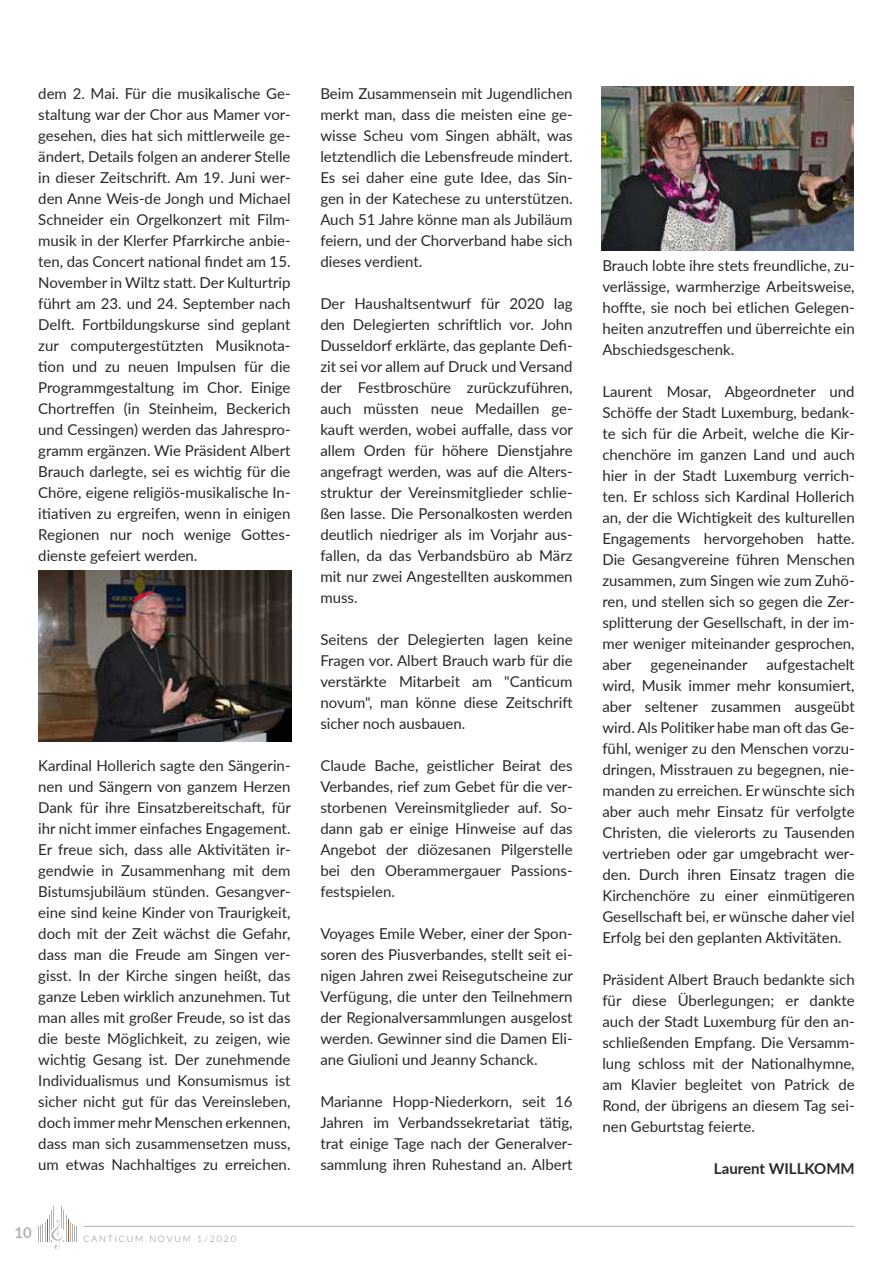
<style>
.page{position:relative;width:893px;height:1263px;background:#fff}
.page>*{position:absolute;margin:0;border:0;box-sizing:border-box;transform-origin:0 0}
.t1{font:15px/21px "Lato";color:#282827;text-align:justify}
.t2{font:700 15px "Lato";color:#282827}
.t3{font:700 15px "Lato";color:#b3b2b2}
.t4{font:300 9px "Lato";letter-spacing:.2em;color:#878787}
</style>
<div class="page">
<hr style="left:84px;top:1226px;width:771px;height:1px;background:#b3b2b2">
<hr style="left:61px;top:1206px;width:1px;height:35px;background:#b3b2b2">
<hr style="left:63px;top:1210px;width:1px;height:31px;background:#b3b2b2">
<hr style="left:53px;top:1206px;width:1px;height:35px;background:#b3b2b2">
<hr style="left:51px;top:1210px;width:1px;height:31px;background:#b3b2b2">
<svg style="left:38px;top:1215px;width:39px;height:34px"></svg>
<img style="left:38px;top:570px;width:254px;height:171px">
<img style="left:601px;top:86px;width:252px;height:164px">
<p class="t1" style="left:38px;top:82px;width:254px">dem 2. Mai. Für die musikalische Ge&shy;staltung war der Chor aus Mamer vor&shy;gesehen, dies hat sich mittlerweile ge&shy;ändert, Details folgen an anderer Stelle in dieser Zeitschrift. Am 19. Juni wer&shy;den Anne Weis-de Jongh und Michael Schneider ein Orgelkonzert mit Film&shy;musik in der Klerfer Pfarrkirche anbie&shy;ten, das Concert national findet am 15.<br>November in Wiltz statt. Der Kulturtrip führt am 23. und 24. September nach Delft. Fortbildungskurse sind geplant zur computergestützten Musiknota&shy;tion und zu neuen Impulsen für die Programmgestaltung im Chor. Einige Chortreffen (in Steinheim, Beckerich und Cessingen) werden das Jahrespro&shy;gramm ergänzen. Wie Präsident Albert Brauch darlegte, sei es wichtig für die Chöre, eigene religiös-musikalische In&shy;itiativen zu ergreifen, wenn in einigen Regionen nur noch wenige Gottes&shy;dienste gefeiert werden.</p>
<p class="t1" style="left:38px;top:754px;width:254px">Kardinal Hollerich sagte den Sängerin&shy;nen und Sängern von ganzem Herzen Dank für ihre Einsatzbereitschaft, für ihr nicht immer einfaches Engagement.<br>Er freue sich, dass alle Aktivitäten ir&shy;gendwie in Zusammenhang mit dem Bistumsjubiläum stünden. Gesangver&shy;eine sind keine Kinder von Traurigkeit, doch mit der Zeit wächst die Gefahr, dass man die Freude am Singen ver&shy;gisst. In der Kirche singen heißt, das ganze Leben wirklich anzunehmen. Tut man alles mit großer Freude, so ist das die beste Möglichkeit, zu zeigen, wie wichtig Gesang ist. Der zunehmende Individualismus und Konsumismus ist sicher nicht gut für das Vereinsleben, doch immer mehr Menschen erkennen, dass man sich zusammensetzen muss, um etwas Nachhaltiges zu erreichen.</p>
<p class="t3" style="left:15px;top:1222px;width:19px">10</p>
<p class="t4" style="left:84px;top:1233px;width:154px">CANTICUM NOVUM 1/2020</p>
<p class="t1" style="left:320px;top:82px;width:254px">Beim Zusammensein mit Jugendlichen merkt man, dass die meisten eine ge&shy;wisse Scheu vom Singen abhält, was letztendlich die Lebensfreude mindert.<br>Es sei daher eine gute Idee, das Sin&shy;gen in der Katechese zu unterstützen.<br>Auch 51 Jahre könne man als Jubiläum feiern, und der Chorverband habe sich dieses verdient.</p>
<p class="t1" style="left:320px;top:292px;width:254px">Der Haushaltsentwurf für 2020 lag den Delegierten schriftlich vor. John Dusseldorf erklärte, das geplante Defi&shy;zit sei vor allem auf Druck und Versand der Festbroschüre zurückzuführen, auch müssten neue Medaillen ge&shy;kauft werden, wobei auffalle, dass vor allem Orden für höhere Dienstjahre angefragt werden, was auf die Alters&shy;struktur der Vereinsmitglieder schlie&shy;ßen lasse. Die Personalkosten werden deutlich niedriger als im Vorjahr aus&shy;fallen, da das Verbandsbüro ab März mit nur zwei Angestellten auskommen muss.</p>
<p class="t1" style="left:320px;top:628px;width:254px">Seitens der Delegierten lagen keine Fragen vor. Albert Brauch warb für die verstärkte Mitarbeit am "Canticum novum", man könne diese Zeitschrift sicher noch ausbauen.</p>
<p class="t1" style="left:320px;top:754px;width:254px">Claude Bache, geistlicher Beirat des Verbandes, rief zum Gebet für die ver&shy;storbenen Vereinsmitglieder auf. So&shy;dann gab er einige Hinweise auf das Angebot der diözesanen Pilgerstelle bei den Oberammergauer Passions&shy;festspielen.</p>
<p class="t1" style="left:320px;top:922px;width:254px">Voyages Emile Weber, einer der Spon&shy;soren des Piusverbandes, stellt seit ei&shy;nigen Jahren zwei Reisegutscheine zur Verfügung, die unter den Teilnehmern der Regionalversammlungen ausgelost werden. Gewinner sind die Damen Eli&shy;ane Giulioni und Jeanny Schanck.</p>
<p class="t1" style="left:320px;top:1090px;width:254px">Marianne Hopp-Niederkorn, seit 16<br>Jahren im Verbandssekretariat tätig, trat einige Tage nach der Generalver&shy;sammlung ihren Ruhestand an. Albert</p>
<p class="t1" style="left:602px;top:254px;width:254px">Brauch lobte ihre stets freundliche, zu&shy;verlässige, warmherzige Arbeitsweise, hoffte, sie noch bei etlichen Gelegen&shy;heiten anzutreffen und überreichte ein Abschiedsgeschenk.</p>
<p class="t1" style="left:602px;top:380px;width:254px">Laurent Mosar, Abgeordneter und Schöffe der Stadt Luxemburg, bedank&shy;te sich für die Arbeit, welche die Kir&shy;chenchöre im ganzen Land und auch hier in der Stadt Luxemburg verrich&shy;ten. Er schloss sich Kardinal Hollerich an, der die Wichtigkeit des kulturellen Engagements hervorgehoben hatte.<br>Die Gesangvereine führen Menschen zusammen, zum Singen wie zum Zuhö&shy;ren, und stellen sich so gegen die Zer&shy;splitterung der Gesellschaft, in der im&shy;mer weniger miteinander gesprochen, aber</p>
<p class="t1" style="left:602px;top:653px;width:254px;text-indent:164px">aufgestachelt wird, Musik immer mehr konsumiert, aber seltener zusammen ausgeübt wird. Als Politiker habe man oft das Ge&shy;fühl, weniger zu den Menschen vorzu&shy;dringen, Misstrauen zu begegnen, nie&shy;manden zu erreichen. Er wünschte sich aber auch mehr Einsatz für verfolgte Christen, die vielerorts zu Tausenden vertrieben oder gar umgebracht wer&shy;den. Durch ihren Einsatz tragen die Kirchenchöre zu einer einmütigeren Gesellschaft bei, er wünsche daher viel Erfolg bei den geplanten Aktivitäten.</p>
<p class="t1" style="left:602px;top:968px;width:254px">Präsident Albert Brauch bedankte sich für diese Überlegungen; er dankte auch der Stadt Luxemburg für den an&shy;schließenden Empfang. Die Versamm&shy;lung schloss mit der Nationalhymne, am Klavier begleitet von Patrick de Rond, der übrigens an diesem Tag sei&shy;nen Geburtstag feierte.</p>
<p class="t2" style="left:714px;top:1158px;width:142px">Laurent WILLKOMM</p>
<p class="t1" style="left:650px;top:653px;width:99px">gegeneinander</p>
</div>
